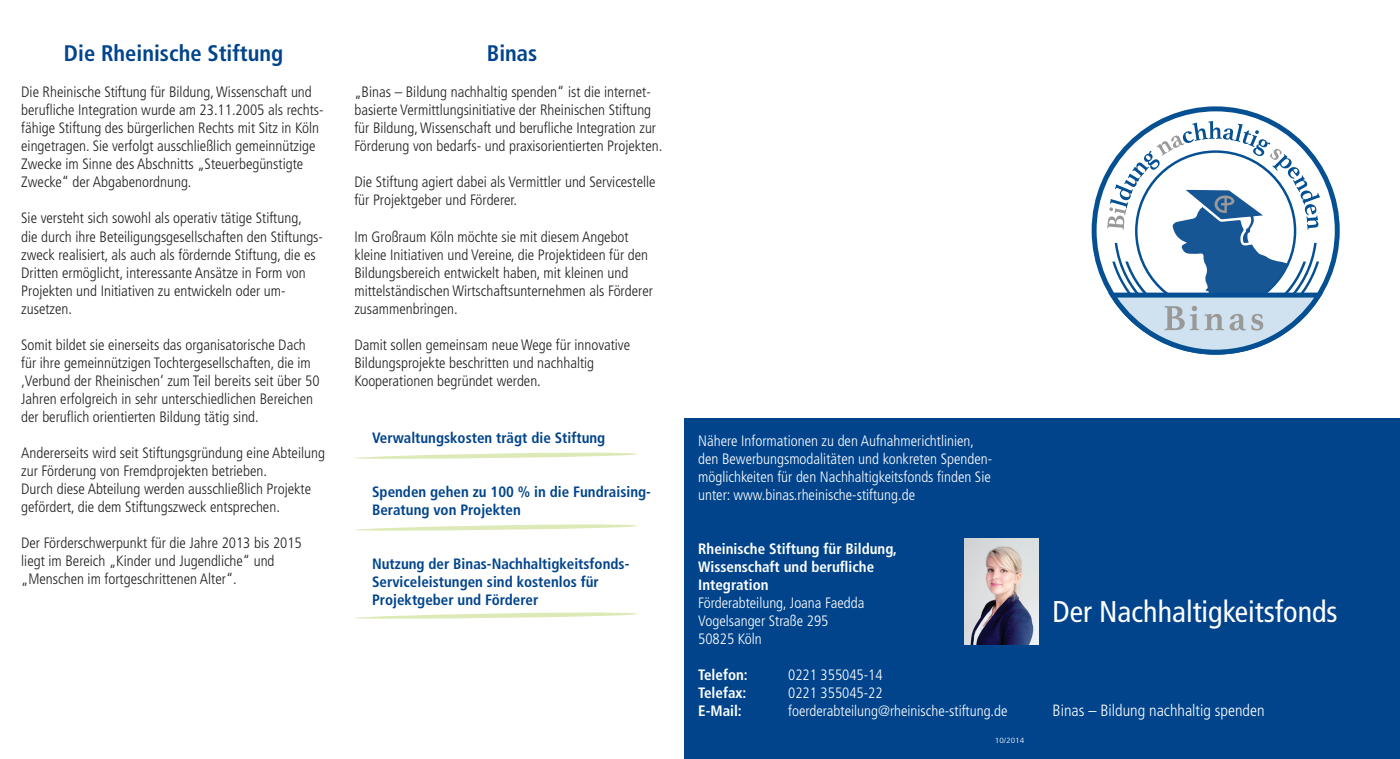
<style>
.page{position:relative;width:1400px;height:759px;background:#fff}
.page>*{position:absolute;margin:0;border:0;box-sizing:border-box;transform-origin:0 0}
.t1{font:condensed 30px "Frutiger LT Std";color:#fff}
.t2{font:700 condensed 22.5px "Frutiger LT Std";color:#01448c}
.t3{font:300 condensed 16.25px "Frutiger LT Std";color:#fff}
.t4{font:300 condensed 15px/18px "Frutiger LT Std";color:#231f20}
.t5{font:300 condensed 15px/18px "Frutiger LT Std";color:#fff}
.t6{font:700 condensed 15px/18px "Frutiger LT Std";color:#01448c}
.t7{font:700 condensed 15px/18px "Frutiger LT Std";color:#fff}
.t8{font:300 condensed 7.5px "Frutiger LT Std";color:#fff;scale:1.25 1}
</style>
<div class="page">
<div style="left:1038px;top:418px;width:362px;height:340px;background:#01448c"></div>
<div style="left:684px;top:418px;width:354px;height:340px;background:#01448c"></div>
<svg style="left:355px;top:452px;width:282px;height:7px"></svg>
<svg style="left:355px;top:524px;width:283px;height:7px"></svg>
<svg style="left:355px;top:612px;width:282px;height:7px"></svg>
<svg style="left:1091px;top:106px;width:248px;height:187px"></svg>
<svg style="left:1107px;top:121px;width:216px;height:233px"></svg>
<img style="left:964px;top:538px;width:74px;height:106px">
<h2 class="t2" style="left:64px;top:40px;width:221px">Die Rheinische Stiftung</h2>
<p class="t4" style="left:21px;top:83px;width:304px">Die Rheinische Stiftung für Bildung, Wissenschaft und berufliche Integration wurde am 23.11.2005 als rechts&shy;fähige Stiftung des bürgerlichen Rechts mit Sitz in Köln eingetragen. Sie verfolgt ausschließlich gemeinnützige Zwecke im Sinne des Abschnitts „Steuerbegünstigte Zwecke“ der Abgabenordnung.</p>
<p class="t4" style="left:21px;top:209px;width:303px">Sie versteht sich sowohl als operativ tätige Stiftung,<br>die durch ihre Beteiligungsgesellschaften den Stiftungs&shy;zweck realisiert, als auch als fördernde Stiftung, die es Dritten ermöglicht, interessante Ansätze in Form von Projekten und Initiativen zu entwickeln oder um&shy;zusetzen.</p>
<p class="t4" style="left:21px;top:335px;width:300px">Somit bildet sie einerseits das organisatorische Dach für ihre gemeinnützigen Tochtergesellschaften, die im ‚Verbund der Rheinischen‘ zum Teil bereits seit über 50<br>Jahren erfolgreich in sehr unterschiedlichen Bereichen der beruflich orientierten Bildung tätig sind.</p>
<p class="t4" style="left:21px;top:443px;width:305px">Andererseits wird seit Stiftungsgründung eine Abteilung zur Förderung von Fremdprojekten betrieben.<br>Durch diese Abteilung werden ausschließlich Projekte gefördert, die dem Stiftungszweck entsprechen.</p>
<p class="t4" style="left:21px;top:533px;width:282px">Der Förderschwerpunkt für die Jahre 2013 bis 2015 liegt im Bereich „Kinder und Jugendliche“ und „Menschen im fortgeschrittenen Alter“.</p>
<h2 class="t2" style="left:487px;top:40px;width:52px">Binas</h2>
<p class="t4" style="left:354px;top:83px;width:309px">„Binas – Bildung nachhaltig spenden“ ist die internet&shy;basierte Vermittlungsinitiative der Rheinischen Stiftung für Bildung, Wissenschaft und berufliche Integration zur Förderung von bedarfs- und praxisorientierten Projekten.</p>
<p class="t4" style="left:354px;top:173px;width:303px">Die Stiftung agiert dabei als Vermittler und Servicestelle für Projektgeber und Förderer.</p>
<p class="t4" style="left:354px;top:227px;width:300px">Im Großraum Köln möchte sie mit diesem Angebot kleine Initiativen und Vereine, die Projektideen für den Bildungsbereich entwickelt haben, mit kleinen und mittelständischen Wirtschaftsunternehmen als Förderer zusammenbringen.</p>
<p class="t4" style="left:354px;top:335px;width:277px">Damit sollen gemeinsam neue Wege für innovative<br>Bildungsprojekte beschritten und nachhaltig<br>Kooperationen begründet werden.</p>
<p class="t6" style="left:372px;top:428px;width:235px">Verwaltungskosten trägt die Stiftung</p>
<p class="t6" style="left:372px;top:482px;width:280px">Spenden gehen zu 100 % in die Fundraising-<br>Beratung von Projekten</p>
<p class="t6" style="left:372px;top:554px;width:259px">Nutzung der Binas-Nachhaltigkeitsfonds-<br>Serviceleistungen sind kostenlos für<br>Projektgeber und Förderer</p>
<p class="t5" style="left:698px;top:432px;width:295px">Nähere Informationen zu den Aufnahmerichtlinien, den Bewerbungsmodalitäten und konkreten Spenden&shy;möglichkeiten für den Nachhaltigkeitsfonds finden Sie unter: www.binas.rheinische-stiftung.de</p>
<p class="t7" style="left:698px;top:540px;width:200px">Rheinische Stiftung für Bildung,<br>Wissenschaft und berufliche<br>Integration</p>
<p class="t5" style="left:698px;top:594px;width:168px">Förderabteilung, Joana Faedda<br>Vogelsanger Straße 295<br>50825 Köln</p>
<p class="t7" style="left:698px;top:666px;width:51px">Telefon:</p>
<p class="t5" style="left:788px;top:666px;width:96px">0221 355045-14</p>
<p class="t7" style="left:698px;top:684px;width:50px">Telefax:</p>
<p class="t5" style="left:788px;top:684px;width:96px">0221 355045-22</p>
<p class="t7" style="left:698px;top:702px;width:45px">E-Mail:</p>
<p class="t5" style="left:788px;top:702px;width:221px">foerderabteilung@rheinische-stiftung.de</p>
<p class="t8" style="left:995px;top:736px;width:25px">10/2014</p>
<h1 class="t1" style="left:1052px;top:593px;width:286px">Der Nachhaltigkeitsfonds</h1>
<p class="t3" style="left:1052px;top:701px;width:213px">Binas – Bildung nachhaltig spenden</p>
</div>
